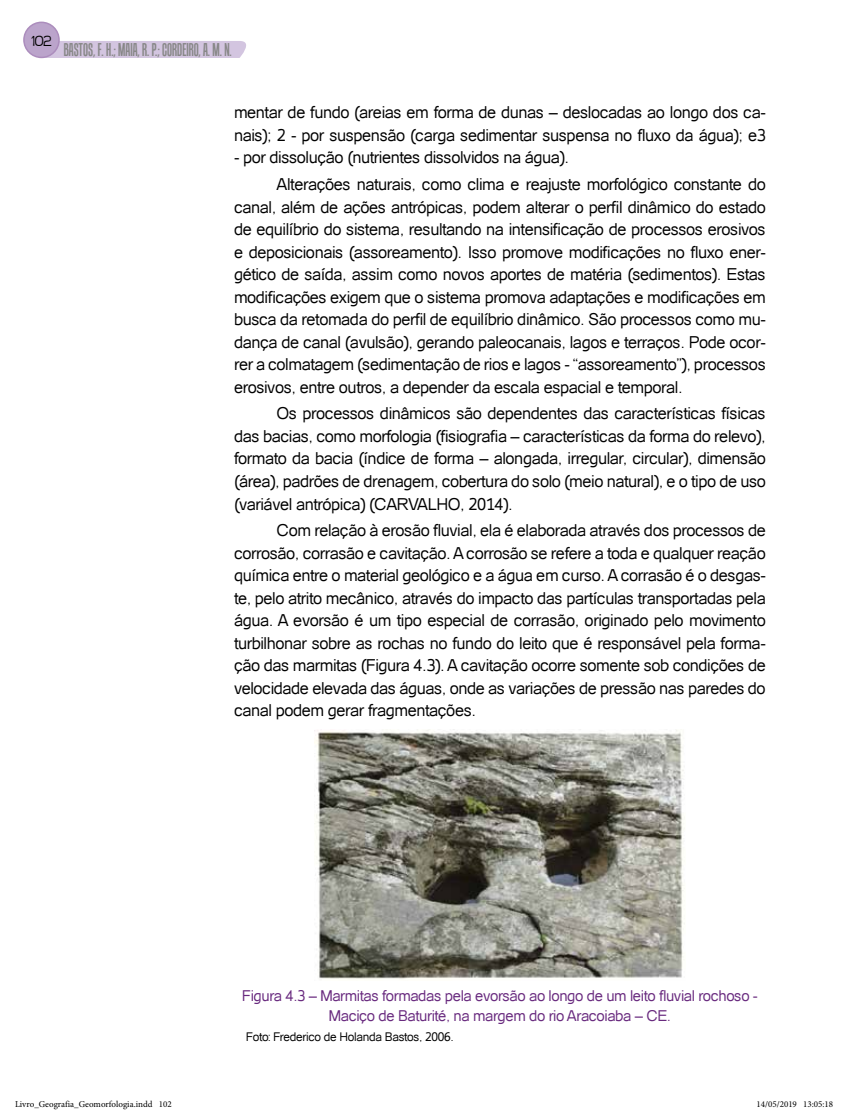
<style>
.page{position:relative;width:851px;height:1112px;background:#fff}
.page>*{position:absolute;margin:0;border:0;box-sizing:border-box;transform-origin:0 0}
.t1{font:18px "Tandelle";color:#878787}
.t2{font:16.5px/22.5px "Catriel";letter-spacing:-.03em;color:#000;text-align:justify}
.t3{font:300 16.5px "Teen";color:#000}
.t4{font:15px/19.5px "Catriel";letter-spacing:-.03em;color:#68297e;text-align:center}
.t5{font:12px "Catriel";letter-spacing:-.03em;color:#000}
.t6{font:9px "Minion Pro";color:#000}
</style>
<div class="page">
<div style="left:46px;top:41px;width:200px;height:17px;background:#d3c5e0"></div>
<div style="left:24px;top:22px;width:35px;height:35px;background:#bba4cb;border-radius:50%"></div>
<div style="left:23px;top:22px;width:37px;height:36px;border:2px solid #ac8dbd;border-radius:50%"></div>
<img style="left:315px;top:729px;width:370px;height:250px">
<p class="t3" style="left:31px;top:32px;width:22px">102</p>
<p class="t1" style="left:64px;top:39px;width:169px">BASTOS, F. H.; MAIA, R. P.; CORDEIRO, A. M. N.</p>
<p class="t2" style="left:234px;top:101px;width:533px">mentar de fundo (areias em forma de dunas – deslocadas ao longo dos ca&shy;nais); 2 - por suspensão (carga sedimentar suspensa no fluxo da água); e3</p>
<p class="t2" style="left:276px;top:144px;width:491px;line-height:26.7px;text-indent:-43px">- por dissolução (nutrientes dissolvidos na água).<br>Alterações naturais, como clima e reajuste morfológico constante do</p>
<p class="t2" style="left:234px;top:195px;width:533px">canal, além de ações antrópicas, podem alterar o perfil dinâmico do estado de equilíbrio do sistema, resultando na intensificação de processos erosivos e deposicionais (assoreamento). Isso promove modificações no fluxo ener&shy;gético de saída, assim como novos aportes de matéria (sedimentos). Estas modificações exigem que o sistema promova adaptações e modificações em busca da retomada do perfil de equilíbrio dinâmico. São processos como mu&shy;dança de canal (avulsão), gerando paleocanais, lagos e terraços. Pode ocor&shy;rer a colmatagem (sedimentação de rios e lagos - “assoreamento”), processos erosivos, entre outros, a depender da escala espacial e temporal.</p>
<p class="t2" style="left:234px;top:402px;width:533px;text-indent:43px">Os processos dinâmicos são dependentes das características físicas das bacias, como morfologia (fisiografia – características da forma do relevo), formato da bacia (índice de forma – alongada, irregular, circular), dimensão (área), padrões de drenagem, cobertura do solo (meio natural), e o tipo de uso (variável antrópica) (CARVALHO, 2014).</p>
<p class="t2" style="left:234px;top:519px;width:533px;text-indent:43px">Com relação à erosão fluvial, ela é elaborada através dos processos de corrosão, corrasão e cavitação. A corrosão se refere a toda e qualquer reação química entre o material geológico e a água em curso. A corrasão é o desgas&shy;te, pelo atrito mecânico, através do impacto das partículas transportadas pela água. A evorsão é um tipo especial de corrasão, originado pelo movimento turbilhonar sobre as rochas no fundo do leito que é responsável pela forma&shy;ção das marmitas (Figura 4.3). A cavitação ocorre somente sob condições de velocidade elevada das águas, onde as variações de pressão nas paredes do canal podem gerar fragmentações.</p>
<p class="t4" style="left:242px;top:985px;width:517px">Figura 4.3 – Marmitas formadas pela evorsão ao longo de um leito fluvial rochoso -<br>Maciço de Baturité, na margem do rio Aracoiaba – CE.</p>
<p class="t5" style="left:246px;top:1029px;width:209px">Foto: Frederico de Holanda Bastos, 2006.</p>
<p class="t6" style="left:15px;top:1098px;width:158px">Livro_Geografia_Geomorfologia.indd 102</p>
<p class="t6" style="left:756px;top:1098px;width:78px">14/05/2019 13:05:18</p>
</div>
